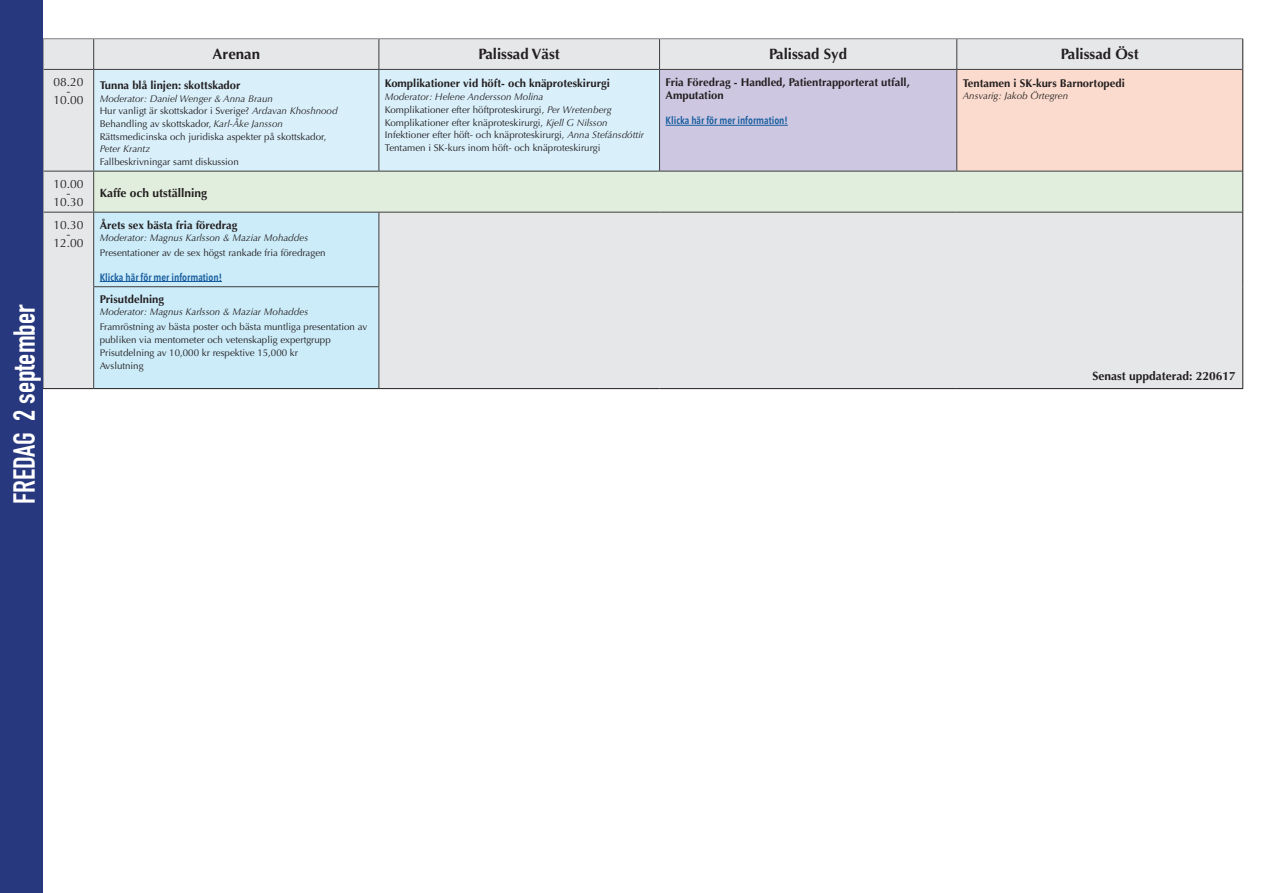
<style>
.page{position:relative;width:1263px;height:893px;background:#fff}
.page>*{position:absolute;margin:0;border:0;box-sizing:border-box;transform-origin:0 0}
.t1{font:700 30px "DIN Condensed";color:#fff}
.Storrubrik{font:700 15px "Optima";color:#231f20}
.text_i_program{font:12px "Optima";color:#231f20}
.text_i_program-2{font:700 12px "Optima";color:#231f20}
.Storrubrik-2{font:700 12px "Optima";color:#231f20}
.Storrubrik-3{font:700 11.25px/13.5px "Optima";color:#231f20}
.text_i_program-3{font:600 10.5px "Avenir Next Condensed";color:#175d9e}
.text_i_program-4{font:9.75px "Optima";color:#231f20}
.text_i_program-5{font:italic 9.75px/12.8px "Optima";color:#231f20}
.Storrubrik-4{font:9.75px/12.8px "Optima";color:#231f20}
.Storrubrik-5{font:italic 9.75px "Optima";color:#231f20}
.s1{font-style:italic}
.s2{font-style:normal}
</style>
<div class="page">
<div style="left:44px;top:39px;width:1198px;height:349px;background:#e6e7e9"></div>
<div style="left:94px;top:70px;width:565px;height:101px;background:#d9f0fb"></div>
<div style="left:659px;top:69px;width:298px;height:102px;background:#cec7e2"></div>
<div style="left:957px;top:69px;width:286px;height:102px;background:#fbdbcd"></div>
<div style="left:94px;top:171px;width:1149px;height:41px;background:#e1eedd"></div>
<div style="left:94px;top:213px;width:284px;height:175px;background:#ccecf9"></div>
<hr style="left:43px;top:38px;width:51px;height:1px;background:#7e8083">
<hr style="left:43px;top:39px;width:1px;height:30px;background:#7e8083">
<hr style="left:94px;top:38px;width:285px;height:1px;background:#7e8083">
<hr style="left:379px;top:38px;width:280px;height:1px;background:#7e8083">
<hr style="left:659px;top:38px;width:298px;height:1px;background:#7e8083">
<hr style="left:957px;top:38px;width:286px;height:1px;background:#7e8083">
<hr style="left:43px;top:69px;width:1px;height:102px;background:#7e8083">
<hr style="left:43px;top:171px;width:1px;height:41px;background:#7e8083">
<hr style="left:93px;top:39px;width:1px;height:30px;background:#3e3e3f">
<hr style="left:378px;top:39px;width:1px;height:30px;background:#3e3e3f">
<hr style="left:659px;top:39px;width:1px;height:30px;background:#3e3e3f">
<hr style="left:956px;top:39px;width:1px;height:30px;background:#3e3e3f">
<hr style="left:44px;top:69px;width:50px;height:1px;background:#3e3e3f">
<hr style="left:94px;top:69px;width:285px;height:1px;background:#3e3e3f">
<hr style="left:93px;top:70px;width:1px;height:101px;background:#3e3e3f">
<hr style="left:379px;top:69px;width:280px;height:1px;background:#3e3e3f">
<hr style="left:378px;top:70px;width:1px;height:101px;background:#3e3e3f">
<hr style="left:659px;top:69px;width:298px;height:1px;background:#3e3e3f">
<hr style="left:659px;top:70px;width:1px;height:101px;background:#3e3e3f">
<hr style="left:957px;top:69px;width:285px;height:1px;background:#3e3e3f">
<hr style="left:956px;top:70px;width:1px;height:101px;background:#3e3e3f">
<hr style="left:44px;top:171px;width:50px;height:1px;background:#3e3e3f">
<hr style="left:94px;top:171px;width:285px;height:1px;background:#3e3e3f">
<hr style="left:93px;top:171px;width:1px;height:41px;background:#3e3e3f">
<hr style="left:379px;top:171px;width:280px;height:1px;background:#3e3e3f">
<hr style="left:659px;top:171px;width:298px;height:1px;background:#3e3e3f">
<hr style="left:957px;top:171px;width:285px;height:1px;background:#3e3e3f">
<hr style="left:1242px;top:39px;width:1px;height:30px;background:#231f20">
<hr style="left:1242px;top:69px;width:1px;height:102px;background:#231f20">
<hr style="left:1242px;top:171px;width:1px;height:41px;background:#231f20">
<hr style="left:44px;top:212px;width:50px;height:1px;background:#3e3e3f">
<hr style="left:43px;top:212px;width:1px;height:75px;background:#7e8083">
<hr style="left:43px;top:287px;width:1px;height:101px;background:#7e8083">
<hr style="left:43px;top:388px;width:51px;height:1px;background:#231f20">
<hr style="left:94px;top:212px;width:285px;height:1px;background:#3e3e3f">
<hr style="left:93px;top:213px;width:1px;height:73px;background:#3e3e3f">
<hr style="left:379px;top:212px;width:280px;height:1px;background:#3e3e3f">
<hr style="left:378px;top:213px;width:1px;height:73px;background:#3e3e3f">
<hr style="left:659px;top:212px;width:298px;height:1px;background:#3e3e3f">
<hr style="left:957px;top:212px;width:285px;height:1px;background:#3e3e3f">
<hr style="left:1242px;top:212px;width:1px;height:75px;background:#231f20">
<hr style="left:1242px;top:287px;width:1px;height:101px;background:#231f20">
<hr style="left:379px;top:388px;width:280px;height:1px;background:#231f20">
<hr style="left:659px;top:388px;width:298px;height:1px;background:#231f20">
<hr style="left:957px;top:388px;width:286px;height:1px;background:#231f20">
<hr style="left:93px;top:286px;width:286px;height:1px;background:#3e3e3f">
<hr style="left:93px;top:287px;width:1px;height:101px;background:#3e3e3f">
<hr style="left:378px;top:287px;width:1px;height:101px;background:#3e3e3f">
<hr style="left:94px;top:388px;width:285px;height:1px;background:#231f20">
<hr style="left:665px;top:125px;width:123px;height:1px;background:#175d9e">
<hr style="left:100px;top:281px;width:122px;height:1px;background:#175d9e">
<div style="left:0;top:0;width:43px;height:893px;background:#27387f"></div>
<p class="text_i_program" style="left:53px;top:75px;width:32px">08.20</p>
<p class="text_i_program" style="left:66px;top:84px;width:5px">-</p>
<p class="text_i_program" style="left:53px;top:93px;width:32px">10.00</p>
<p class="text_i_program" style="left:53px;top:177px;width:32px">10.00</p>
<p class="text_i_program" style="left:66px;top:186px;width:5px">-</p>
<p class="text_i_program" style="left:53px;top:195px;width:32px">10.30</p>
<p class="text_i_program" style="left:53px;top:218px;width:32px">10.30</p>
<p class="text_i_program" style="left:66px;top:227px;width:5px">-</p>
<p class="text_i_program" style="left:53px;top:236px;width:32px">12.00</p>
<p class="t1" style="left:4px;top:504px;width:201px;rotate:-90deg">FREDAG 2 september</p>
<p class="Storrubrik" style="left:213px;top:45px;width:49px">Arenan</p>
<p class="Storrubrik" style="left:478px;top:45px;width:83px">Palissad Väst</p>
<p class="Storrubrik" style="left:769px;top:45px;width:79px">Palissad Syd</p>
<p class="Storrubrik" style="left:1061px;top:45px;width:79px">Palissad Öst</p>
<p class="Storrubrik-3" style="left:100px;top:78px;width:142px">Tunna blå linjen: skottskador</p>
<p class="text_i_program-5" style="left:100px;top:92px;width:175px">Moderator: Daniel Wenger &amp; Anna Braun</p>
<p class="text_i_program-4" style="left:100px;top:105px;width:239px">Hur vanligt är skottskador i Sverige? <span class="s1">Ardavan Khoshnood</span></p>
<p class="text_i_program-4" style="left:100px;top:118px;width:185px">Behandling av skottskador, <span class="s1">Karl-Åke Jansson</span></p>
<p class="text_i_program-4" style="left:100px;top:131px;width:228px">Rättsmedicinska och juridiska aspekter på skottskador,</p>
<p class="text_i_program-5" style="left:100px;top:143px;width:52px">Peter Krantz</p>
<p class="text_i_program-4" style="left:100px;top:156px;width:141px">Fallbeskrivningar samt diskussion</p>
<p class="Storrubrik-2" style="left:100px;top:186px;width:109px">Kaffe och utställning</p>
<p class="Storrubrik-3" style="left:100px;top:218px;width:139px">Årets sex bästa fria föredrag</p>
<p class="text_i_program-5" style="left:100px;top:231px;width:210px">Moderator: Magnus Karlsson &amp; Maziar Mohaddes</p>
<p class="text_i_program-4" style="left:100px;top:247px;width:227px">Presentationer av de sex högst rankade fria föredragen</p>
<p class="text_i_program-3" style="left:100px;top:268px;width:124px">Klicka här för mer information!</p>
<p class="Storrubrik-3" style="left:100px;top:293px;width:66px">Prisutdelning</p>
<p class="Storrubrik-5" style="left:100px;top:306px;width:210px">Moderator: Magnus Karlsson &amp; Maziar Mohaddes</p>
<p class="Storrubrik-4" style="left:100px;top:321px;width:269px">Framröstning av bästa poster och bästa muntliga presentation av publiken via mentometer och vetenskaplig expertgrupp</p>
<p class="Storrubrik-4" style="left:100px;top:346px;width:200px">Prisutdelning av 10,000 kr respektive 15,000 kr</p>
<p class="Storrubrik-4" style="left:100px;top:360px;width:45px">Avslutning</p>
<p class="Storrubrik-3" style="left:385px;top:77px;width:226px">Komplikationer vid höft- och knäproteskirurgi</p>
<p class="text_i_program-5" style="left:385px;top:90px;width:228px">Moderator: Helene Andersson Molina<br><span class="s2">Komplikationer efter höftproteskirurgi,</span> Per Wretenberg</p>
<p class="text_i_program-4" style="left:385px;top:117px;width:224px">Komplikationer efter knäproteskirurgi, <span class="s1">Kjell G Nilsson</span></p>
<p class="text_i_program-4" style="left:385px;top:129px;width:261px">Infektioner efter höft- och knäproteskirurgi, <span class="s1">Anna Stefánsdóttir</span></p>
<p class="text_i_program-4" style="left:385px;top:142px;width:217px">Tentamen i SK-kurs inom höft- och knäproteskirurgi</p>
<p class="Storrubrik-3" style="left:665px;top:75px;width:246px">Fria Föredrag - Handled, Patientrapporterat utfall,<br>Amputation</p>
<p class="text_i_program-3" style="left:665px;top:112px;width:124px">Klicka här för mer information!</p>
<p class="Storrubrik-3" style="left:963px;top:77px;width:164px">Tentamen i SK-kurs Barnortopedi</p>
<p class="text_i_program-5" style="left:963px;top:90px;width:107px">Ansvarig: Jakob Örtegren</p>
<p class="text_i_program-2" style="left:1092px;top:369px;width:145px">Senast uppdaterad: 220617</p>
</div>
